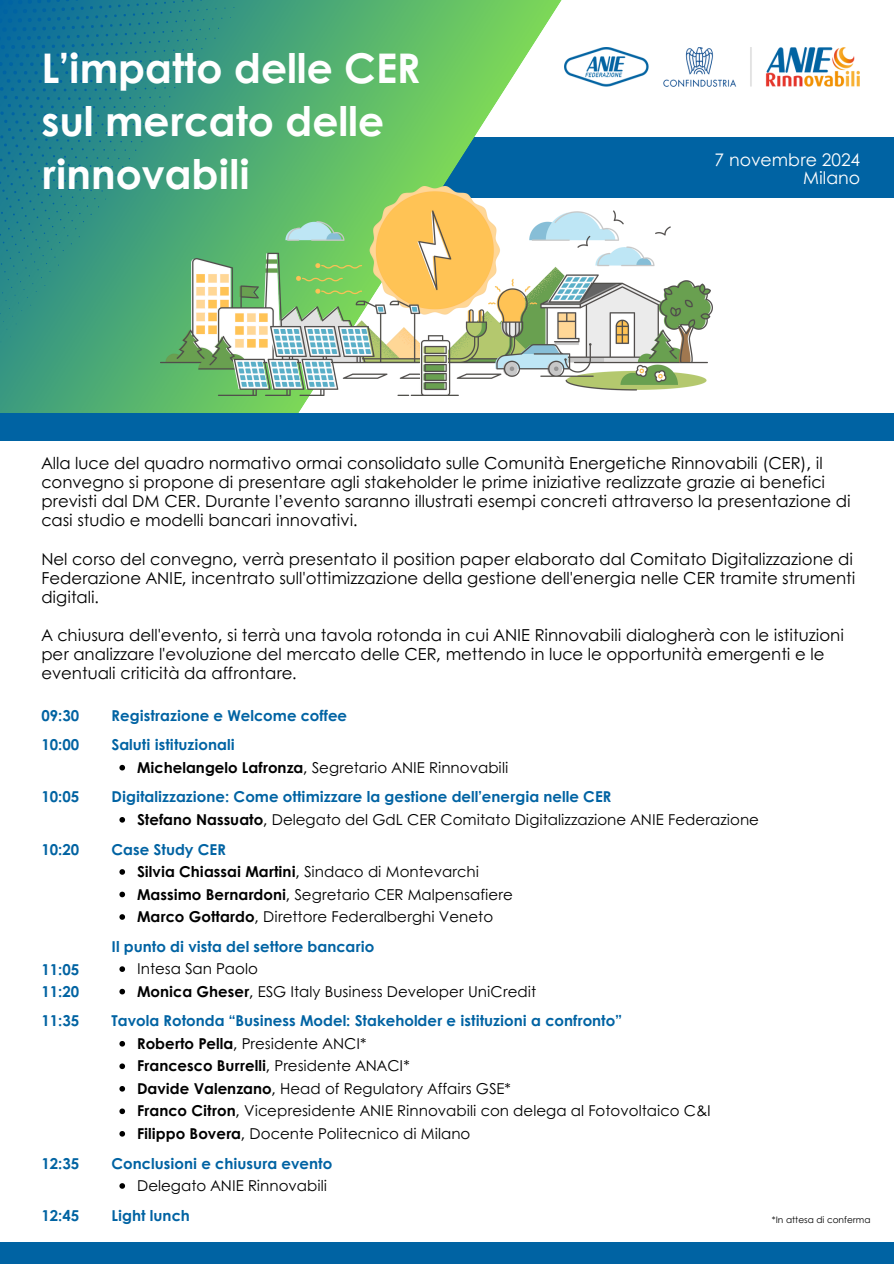
<style>
.page{position:relative;width:894px;height:1264px;background:#fff}
.page>*{position:absolute;margin:0;border:0;box-sizing:border-box;transform-origin:0 0}
.t1{font:700 40.8px/52.8px "Century Gothic";color:#fff}
.t2{font:17.25px/18px "Century Gothic";color:#fff;text-align:right}
.t3{font:16.5px/19.2px "Century Gothic";color:#000}
.t4{font:15px "Century Gothic";color:#000}
.t5{font:700 15px "Century Gothic";color:#0063a3}
.t6{font:700 15px "Century Gothic";color:#000}
.t7{font:700 15px "Century Gothic";color:#0163a2}
.t8{font:9px "Century Gothic";color:#000}
.s1{font-weight:700}
.s2{font-weight:400}
</style>
<div class="page">
<div style="left:409px;top:137px;width:484px;height:61px;background:#0063a3"></div>
<svg style="left:0;top:0;width:613px;height:898px"></svg>
<img style="left:160px;top:186px;width:552px;height:209px">
<svg style="left:0;top:0;width:234px;height:330px;background:#369288"></svg>
<div style="left:0;top:426px;width:893px;height:465px;background:#fff"></div>
<img style="left:564px;top:48px;width:295px;height:38px">
<div style="left:0;top:412px;width:893px;height:28px;background:#0063a3"></div>
<div style="left:0;top:1242px;width:893px;height:21px;background:#0063a3"></div>
<svg style="left:119px;top:764px;width:6px;height:6px"></svg>
<svg style="left:119px;top:817px;width:6px;height:5px"></svg>
<svg style="left:119px;top:869px;width:6px;height:5px"></svg>
<svg style="left:119px;top:891px;width:6px;height:6px"></svg>
<svg style="left:119px;top:914px;width:6px;height:5px"></svg>
<svg style="left:119px;top:1041px;width:6px;height:5px"></svg>
<svg style="left:119px;top:1063px;width:6px;height:6px"></svg>
<svg style="left:119px;top:1086px;width:6px;height:5px"></svg>
<svg style="left:119px;top:1108px;width:6px;height:6px"></svg>
<svg style="left:119px;top:1131px;width:6px;height:5px"></svg>
<svg style="left:119px;top:1183px;width:6px;height:5px"></svg>
<svg style="left:119px;top:966px;width:6px;height:5px"></svg>
<svg style="left:119px;top:988px;width:6px;height:6px"></svg>
<h2 class="t1" style="left:41px;top:40px;width:380px">L’impatto delle CER sul mercato delle rinnovabili</h2>
<p class="t2" style="left:714px;top:150px;width:147px">7 novembre 2024<br>Milano</p>
<h2 class="t3" style="left:41px;top:452px;width:810px">Alla luce del quadro normativo ormai consolidato sulle Comunità Energetiche Rinnovabili (CER), il convegno si propone di presentare agli stakeholder le prime iniziative realizzate grazie ai benefici previsti dal DM CER. Durante l’evento saranno illustrati esempi concreti attraverso la presentazione di casi studio e modelli bancari innovativi.</h2>
<p class="t3" style="left:41px;top:548px;width:815px">Nel corso del convegno, verrà presentato il position paper elaborato dal Comitato Digitalizzazione di<br>Federazione ANIE, incentrato sull'ottimizzazione della gestione dell'energia nelle CER tramite strumenti digitali.</p>
<h2 class="t3" style="left:41px;top:624px;width:804px">A chiusura dell'evento, si terrà una tavola rotonda in cui ANIE Rinnovabili dialogherà con le istituzioni per analizzare l'evoluzione del mercato delle CER, mettendo in luce le opportunità emergenti e le eventuali criticità da affrontare.</h2>
<h3 class="t7" style="left:41px;top:703px;width:39px">09:30</h3>
<h3 class="t5" style="left:111px;top:703px;width:237px">Registrazione e Welcome coffee</h3>
<h3 class="t5" style="left:111px;top:733px;width:125px">Saluti istituzionali</h3>
<h3 class="t4" style="left:137px;top:756px;width:372px"><span class="s1">Michelangelo Lafronza</span>, Segretario ANIE Rinnovabili</h3>
<p class="t7" style="left:41px;top:733px;width:39px">10:00</p>
<p class="t7" style="left:41px;top:785px;width:39px">10:05</p>
<h3 class="t5" style="left:111px;top:785px;width:501px">Digitalizzazione: Come ottimizzare la gestione dell’energia nelle CER</h3>
<h3 class="t4" style="left:137px;top:808px;width:623px"><span class="s1">Stefano Nassuato</span>, Delegato del GdL CER Comitato Digitalizzazione ANIE Federazione</h3>
<p class="t7" style="left:41px;top:837px;width:39px">10:20</p>
<h3 class="t5" style="left:111px;top:837px;width:116px">Case Study CER</h3>
<h3 class="t6" style="left:137px;top:860px;width:343px">Silvia Chiassai Martini<span class="s2">, Sindaco di Montevarchi</span></h3>
<p class="t4" style="left:137px;top:882px;width:377px"><span class="s1">Massimo Bernardoni</span>, Segretario CER Malpensafiere</p>
<p class="t4" style="left:137px;top:905px;width:357px"><span class="s1">Marco Gottardo</span>, Direttore Federalberghi Veneto</p>
<h3 class="t7" style="left:41px;top:957px;width:39px">11:05</h3>
<p class="t7" style="left:41px;top:979px;width:39px">11:20</p>
<h3 class="t5" style="left:111px;top:934px;width:264px">Il punto di vista del settore bancario</h3>
<h3 class="t4" style="left:137px;top:957px;width:122px">Intesa San Paolo</h3>
<p class="t4" style="left:137px;top:979px;width:400px"><span class="s1">Monica Gheser</span>, ESG Italy Business Developer UniCredit</p>
<h3 class="t7" style="left:41px;top:1009px;width:39px">11:35</h3>
<h2 class="t5" style="left:111px;top:1009px;width:511px">Tavola Rotonda “Business Model: Stakeholder e istituzioni a confronto”</h2>
<h3 class="t4" style="left:137px;top:1031px;width:231px"><span class="s1">Roberto Pella</span>, Presidente ANCI*</h3>
<h3 class="t6" style="left:137px;top:1054px;width:274px">Francesco Burrelli<span class="s2">, Presidente ANACI*</span></h3>
<p class="t4" style="left:137px;top:1076px;width:375px"><span class="s1">Davide Valenzano</span>, Head of Regulatory Affairs GSE*</p>
<p class="t4" style="left:137px;top:1099px;width:575px"><span class="s1">Franco Citron</span>, Vicepresidente ANIE Rinnovabili con delega al Fotovoltaico C&amp;I</p>
<p class="t4" style="left:137px;top:1121px;width:335px"><span class="s1">Filippo Bovera</span>, Docente Politecnico di Milano</p>
<p class="t7" style="left:41px;top:1151px;width:39px">12:35</p>
<h3 class="t5" style="left:111px;top:1151px;width:222px">Conclusioni e chiusura evento</h3>
<p class="t4" style="left:137px;top:1174px;width:192px">Delegato ANIE Rinnovabili</p>
<p class="t7" style="left:41px;top:1203px;width:39px">12:45</p>
<p class="t5" style="left:111px;top:1203px;width:80px">Light lunch</p>
<p class="t8" style="left:771px;top:1212px;width:100px">*In attesa di conferma</p>
</div>
